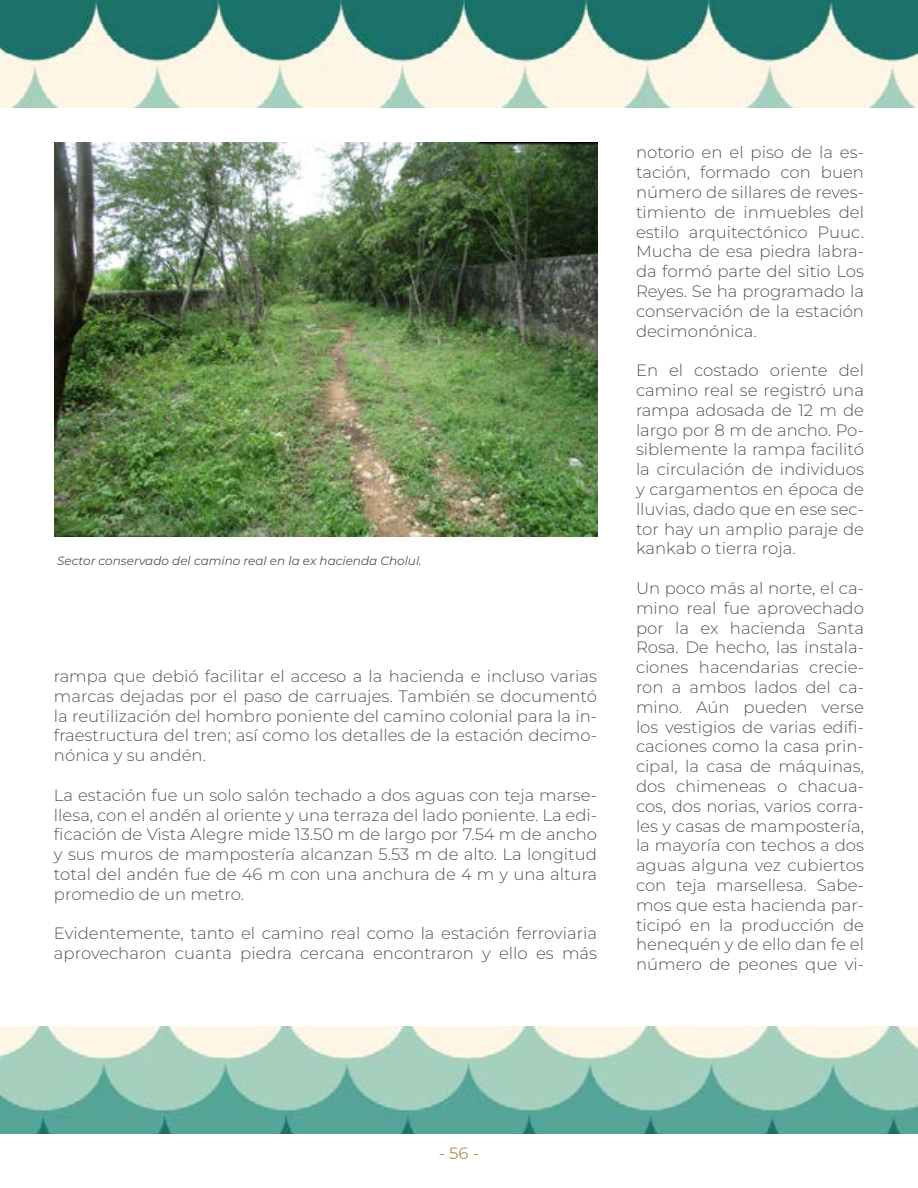
<style>
.page{position:relative;width:918px;height:1188px;background:#fff}
.page>*{position:absolute;margin:0;border:0;box-sizing:border-box;transform-origin:0 0}
.t1{font:16.5px/19.8px "Montserrat Light 2";color:#555454;text-align:justify}
.t2{font:300 16.5px "Montserrat";color:#555454}
.t3{font:16.5px "Montserrat";color:#b0935e}
.t4{font:italic 12px "Montserrat";color:#555454}
.s1{font-family:"Montserrat Light 2";font-weight:400}
</style>
<div class="page">
<img style="left:0;top:1026px;width:918px;height:108px">
<img style="left:0;top:0;width:918px;height:108px">
<img style="left:54px;top:142px;width:543px;height:395px">
<p class="t4" style="left:57px;top:552px;width:366px">Sector conservado del camino real en la ex hacienda Cholul.</p>
<p class="t1" style="left:54px;top:666px;width:545px">rampa que debió facilitar el acceso a la hacienda e incluso varias marcas dejadas por el paso de carruajes. También se documentó la reutilización del hombro poniente del camino colonial para la in&shy;fraestructura del tren; así como los detalles de la estación decimo&shy;nónica y su andén.</p>
<p class="t1" style="left:54px;top:785px;width:545px">La estación fue un solo salón techado a dos aguas con teja marse&shy;llesa, con el andén al oriente y una terraza del lado poniente. La edi-</p>
<p class="t2" style="left:54px;top:824px;width:545px">ficación de Vista Alegre mide 13.50 m de largo por 7.54 m de ancho</p>
<p class="t1" style="left:54px;top:844px;width:545px">y sus muros de mampostería alcanzan 5.53 m de alto. La longitud total del andén fue de 46 m con una anchura de 4 m y una altura promedio de un metro.</p>
<p class="t1" style="left:54px;top:923px;width:545px">Evidentemente, tanto el camino real como la estación ferroviaria aprovecharon cuanta piedra cercana encontraron y ello es más</p>
<p class="t1" style="left:636px;top:142px;width:230px">notorio en el piso de la es&shy;tación, formado con buen número de sillares de reves&shy;timiento de inmuebles del estilo arquitectónico Puuc.<br>Mucha de esa piedra labra&shy;da formó parte del sitio Los Reyes. Se ha programado la conservación de la estación decimonónica.</p>
<p class="t1" style="left:636px;top:360px;width:230px">En el costado oriente del camino real se registró una rampa adosada de 12 m de largo por 8 m de ancho. Po&shy;siblemente la rampa facilitó la circulación de individuos y cargamentos en época de lluvias, dado que en ese sec&shy;tor hay un amplio paraje de kankab o tierra roja.</p>
<p class="t1" style="left:636px;top:578px;width:230px">Un poco más al norte, el ca&shy;mino real fue aprovechado por la ex hacienda Santa Rosa. De hecho, las instala&shy;ciones hacendarias crecie&shy;ron a ambos lados del ca&shy;mino. Aún pueden verse</p>
<p class="t2" style="left:636px;top:716px;width:230px">los vestigios de varias edifi<span class="s1">-</span></p>
<p class="t1" style="left:636px;top:736px;width:230px">caciones como la casa prin&shy;cipal, la casa de máquinas, dos chimeneas o chacua&shy;cos, dos norias, varios corra&shy;les y casas de mampostería, la mayoría con techos a dos aguas alguna vez cubiertos con teja marsellesa. Sabe&shy;mos que esta hacienda par&shy;ticipó en la producción de henequén y de ello dan fe el número de peones que vi-</p>
<p class="t3" style="left:439px;top:1142px;width:42px">- 56 -</p>
</div>
